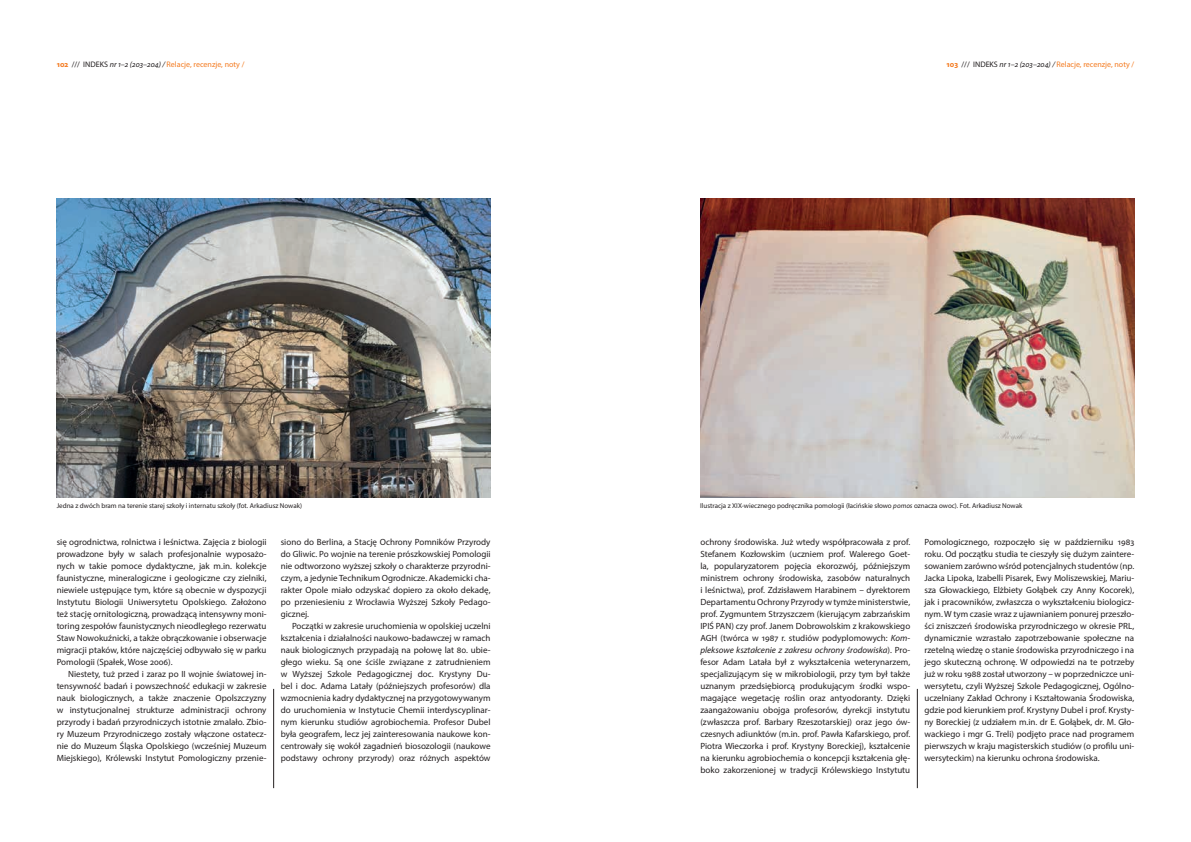
<style>
.page{position:relative;width:1191px;height:842px;background:#fff}
.page>*{position:absolute;margin:0;border:0;box-sizing:border-box;transform-origin:0 0}
.t1{font:9px/12px "Myriad Pro";color:#231f20;text-align:justify}
.t2{font:8px "Myriad Pro";color:#f47b21}
.t3{font:7px "Myriad Pro";color:#231f20}
.s1{font-weight:700}
.s2{color:#231f20}
.s3{font-style:italic;color:#231f20}
.s4{font-style:italic}
</style>
<div class="page">
<hr style="left:917px;top:689px;width:1px;height:99px;background:#231f20">
<hr style="left:273px;top:689px;width:1px;height:99px;background:#231f20">
<img style="left:57px;top:198px;width:433px;height:299px">
<img style="left:700px;top:198px;width:434px;height:299px">
<p class="t2" style="left:57px;top:59px;width:189px"><span class="s1">102</span> <span class="s2">/// INDEKS</span> <span class="s3">nr 1–2 (203–204) /</span> Relacje, recenzje, noty /</p>
<p class="t2" style="left:946px;top:59px;width:189px"><span class="s1">103</span> <span class="s2">/// INDEKS</span> <span class="s3">nr 1–2 (203–204) /</span> Relacje, recenzje, noty /</p>
<p class="t3" style="left:57px;top:502px;width:247px">Jedna z dwóch bram na terenie starej szkoły i internatu szkoły (fot. Arkadiusz Nowak)</p>
<p class="t3" style="left:700px;top:502px;width:324px">Ilustracja z XIX-wiecznego podręcznika pomologii (łacińskie słowo <span class="s4">pomos</span> oznacza owoc). Fot. Arkadiusz Nowak</p>
<p class="t1" style="left:57px;top:536px;width:211px">się ogrodnictwa, rolnictwa i leśnictwa. Zajęcia z biologii prowadzone były w salach profesjonalnie wyposażo&shy;nych w takie pomoce dydaktyczne, jak m.in. kolekcje faunistyczne, mineralogiczne i geologiczne czy zielniki, niewiele ustępujące tym, które są obecnie w dyspozycji Instytutu Biologii Uniwersytetu Opolskiego. Założono też stację ornitologiczną, prowadzącą intensywny moni&shy;toring zespołów faunistycznych nieodległego rezerwatu Staw Nowokuźnicki, a także obrączkowanie i obserwacje migracji ptaków, które najczęściej odbywało się w parku Pomologii (Spałek, Wose 2006).</p>
<p class="t1" style="left:57px;top:668px;width:211px;text-indent:11px">Niestety, tuż przed i zaraz po II wojnie światowej in&shy;tensywność badań i powszechność edukacji w zakresie nauk biologicznych, a także znaczenie Opolszczyzny w instytucjonalnej strukturze administracji ochrony przyrody i badań przyrodniczych istotnie zmalało. Zbio&shy;ry Muzeum Przyrodniczego zostały włączone ostatecz&shy;nie do Muzeum Śląska Opolskiego (wcześniej Muzeum Miejskiego), Królewski Instytut Pomologiczny przenie-</p>
<p class="t1" style="left:281px;top:536px;width:211px">siono do Berlina, a Stację Ochrony Pomników Przyrody do Gliwic. Po wojnie na terenie prószkowskiej Pomologii nie odtworzono wyższej szkoły o charakterze przyrodni&shy;czym, a jedynie Technikum Ogrodnicze. Akademicki cha&shy;rakter Opole miało odzyskać dopiero za około dekadę, po przeniesieniu z Wrocławia Wyższej Szkoły Pedago&shy;gicznej.</p>
<p class="t1" style="left:281px;top:620px;width:211px;text-indent:11px">Początki w zakresie uruchomienia w opolskiej uczelni kształcenia i działalności naukowo-badawczej w ramach nauk biologicznych przypadają na połowę lat 80. ubie&shy;głego wieku. Są one ściśle związane z zatrudnieniem w Wyższej Szkole Pedagogicznej doc. Krystyny Du&shy;bel i doc. Adama Latały (późniejszych profesorów) dla wzmocnienia kadry dydaktycznej na przygotowywanym do uruchomienia w Instytucie Chemii interdyscyplinar&shy;nym kierunku studiów agrobiochemia. Profesor Dubel była geografem, lecz jej zainteresowania naukowe kon&shy;centrowały się wokół zagadnień biosozologii (naukowe podstawy ochrony przyrody) oraz różnych aspektów</p>
<p class="t1" style="left:700px;top:536px;width:211px">ochrony środowiska. Już wtedy współpracowała z prof.<br>Stefanem Kozłowskim (uczniem prof. Walerego Goet&shy;la, popularyzatorem pojęcia ekorozwój, późniejszym ministrem ochrony środowiska, zasobów naturalnych i leśnictwa), prof. Zdzisławem Harabinem – dyrektorem Departamentu Ochrony Przyrody w tymże ministerstwie, prof. Zygmuntem Strzyszczem (kierującym zabrzańskim IPIŚ PAN) czy prof. Janem Dobrowolskim z krakowskiego AGH (twórca w 1987 r. studiów podyplomowych: <span class="s4">Kom&shy;pleksowe kształcenie z zakresu ochrony środowiska</span>). Pro&shy;fesor Adam Latała był z wykształcenia weterynarzem, specjalizującym się w mikrobiologii, przy tym był także uznanym przedsiębiorcą produkującym środki wspo&shy;magające wegetację roślin oraz antyodoranty. Dzięki zaangażowaniu obojga profesorów, dyrekcji instytutu (zwłaszcza prof. Barbary Rzeszotarskiej) oraz jego ów&shy;czesnych adiunktów (m.in. prof. Pawła Kafarskiego, prof.<br>Piotra Wieczorka i prof. Krystyny Boreckiej), kształcenie na kierunku agrobiochemia o koncepcji kształcenia głę&shy;boko zakorzenionej w tradycji Królewskiego Instytutu</p>
<p class="t1" style="left:924px;top:536px;width:211px">Pomologicznego, rozpoczęło się w październiku 1983 roku. Od początku studia te cieszyły się dużym zaintere&shy;sowaniem zarówno wśród potencjalnych studentów (np.<br>Jacka Lipoka, Izabelli Pisarek, Ewy Moliszewskiej, Mariu&shy;sza Głowackiego, Elżbiety Gołąbek czy Anny Kocorek), jak i pracowników, zwłaszcza o wykształceniu biologicz&shy;nym. W tym czasie wraz z ujawnianiem ponurej przeszło&shy;ści zniszczeń środowiska przyrodniczego w okresie PRL, dynamicznie wzrastało zapotrzebowanie społeczne na rzetelną wiedzę o stanie środowiska przyrodniczego i na jego skuteczną ochronę. W odpowiedzi na te potrzeby już w roku 1988 został utworzony – w poprzedniczce uni&shy;wersytetu, czyli Wyższej Szkole Pedagogicznej, Ogólno&shy;uczelniany Zakład Ochrony i Kształtowania Środowiska, gdzie pod kierunkiem prof. Krystyny Dubel i prof. Krysty&shy;ny Boreckiej (z udziałem m.in. dr E. Gołąbek, dr. M. Gło&shy;wackiego i mgr G. Treli) podjęto prace nad programem pierwszych w kraju magisterskich studiów (o profilu uni&shy;wersyteckim) na kierunku ochrona środowiska.</p>
</div>
